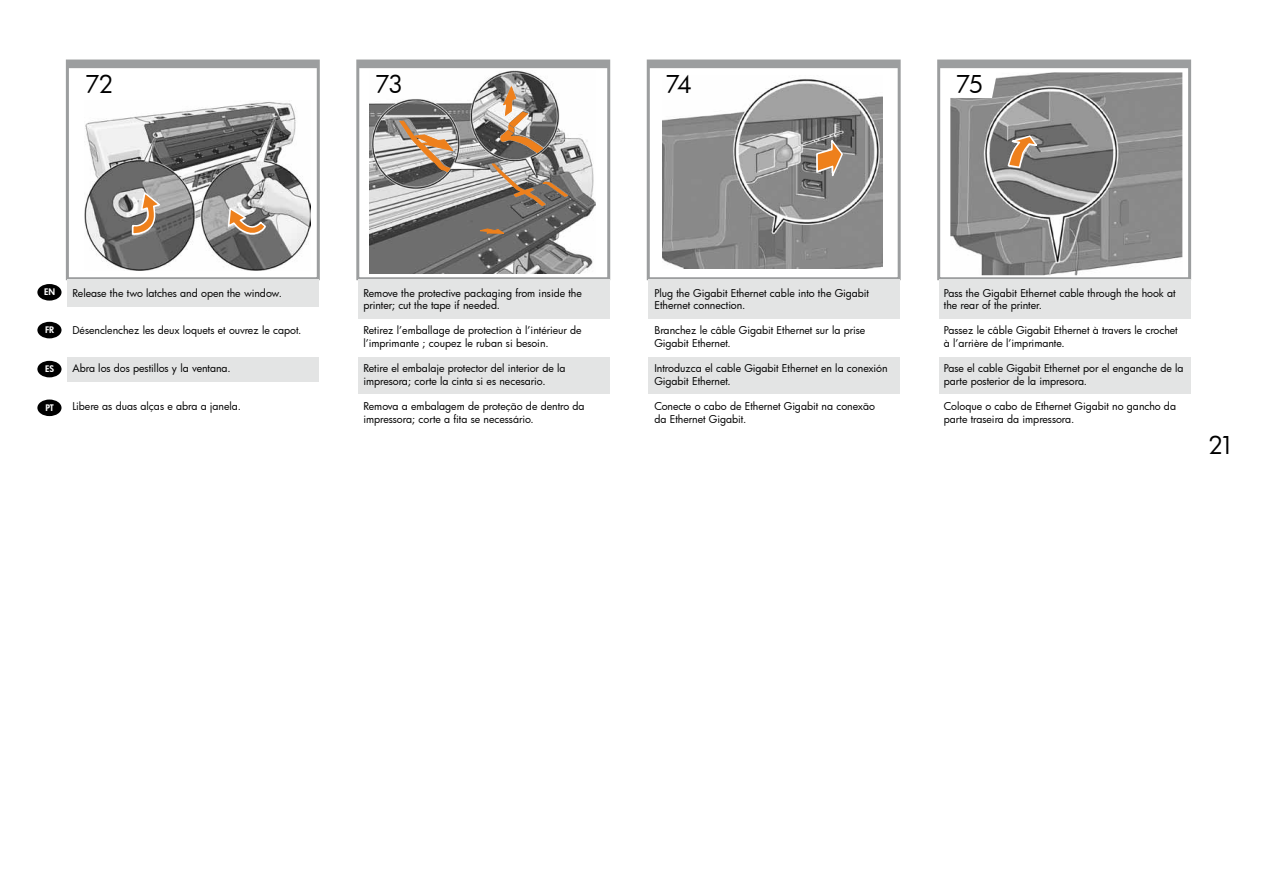
<style>
.page{position:relative;width:1263px;height:893px;background:#fff}
.page>*{position:absolute;margin:0;border:0;box-sizing:border-box;transform-origin:0 0}
.t1{font:24px "Futura Bk";letter-spacing:-.08em;color:#000}
.t2{font:10.5px/12.6px "Futura Bk";color:#000}
.t3{font:8.85px "Futura Hv";letter-spacing:-.005em;color:#fff}
</style>
<div class="page">
<div style="left:66px;top:60px;width:254px;height:220px;border:3px solid #9c9e9f"></div>
<div style="left:647px;top:60px;width:254px;height:220px;border:3px solid #9c9e9f"></div>
<div style="left:937px;top:60px;width:254px;height:220px;border:3px solid #9c9e9f"></div>
<img style="left:369px;top:71px;width:227px;height:203px">
<div style="left:356px;top:60px;width:254px;height:220px;border:3px solid #9c9e9f"></div>
<img style="left:662px;top:79px;width:221px;height:190px">
<svg style="left:491px;top:163px;width:78px;height:43px;background:#93877c"></svg>
<img style="left:950px;top:72px;width:232px;height:203px">
<img style="left:85px;top:102px;width:226px;height:168px">
<div style="left:67px;top:279px;width:252px;height:28px;background:#e3e4e4"></div>
<div style="left:358px;top:279px;width:251px;height:40px;background:#e3e4e4"></div>
<div style="left:648px;top:279px;width:252px;height:40px;background:#e3e4e4"></div>
<div style="left:939px;top:279px;width:252px;height:40px;background:#e3e4e4"></div>
<div style="left:67px;top:358px;width:252px;height:24px;background:#e3e4e4"></div>
<div style="left:358px;top:358px;width:251px;height:36px;background:#e3e4e4"></div>
<div style="left:648px;top:358px;width:252px;height:36px;background:#e3e4e4"></div>
<div style="left:939px;top:358px;width:252px;height:36px;background:#e3e4e4"></div>
<div style="left:37px;top:284px;width:25px;height:17px;background:#000;border-radius:50%"></div>
<div style="left:37px;top:322px;width:25px;height:16px;background:#000;border-radius:50%"></div>
<div style="left:37px;top:361px;width:25px;height:16px;background:#000;border-radius:50%"></div>
<div style="left:37px;top:399px;width:25px;height:17px;background:#000;border-radius:50%"></div>
<svg style="left:815px;top:136px;width:29px;height:47px"></svg>
<svg style="left:131px;top:190px;width:32px;height:168px"></svg>
<svg style="left:227px;top:206px;width:40px;height:31px"></svg>
<svg style="left:1005px;top:134px;width:35px;height:35px"></svg>
<svg style="left:476px;top:228px;width:30px;height:6px"></svg>
<svg style="left:500px;top:85px;width:43px;height:69px;background:#a08873"></svg>
<svg style="left:398px;top:120px;width:57px;height:54px;background:#ab9581"></svg>
<h1 class="t1" style="left:85px;top:68px;width:30px">72</h1>
<h1 class="t1" style="left:375px;top:68px;width:29px">73</h1>
<h1 class="t1" style="left:665px;top:68px;width:28px">74</h1>
<h1 class="t1" style="left:956px;top:68px;width:29px">75</h1>
<p class="t3" style="left:44px;top:286px;width:13px">EN</p>
<p class="t3" style="left:45px;top:324px;width:11px">FR</p>
<p class="t3" style="left:45px;top:363px;width:10px">ES</p>
<p class="t3" style="left:45px;top:402px;width:10px">PT</p>
<p class="t2" style="left:72px;top:286px;width:211px">Release the two latches and open the window.</p>
<p class="t2" style="left:72px;top:324px;width:230px">Désenclenchez les deux loquets et ouvrez le capot.</p>
<p class="t2" style="left:72px;top:362px;width:160px">Abra los dos pestillos y la ventana.</p>
<p class="t2" style="left:72px;top:400px;width:170px">Libere as duas alças e abra a janela.</p>
<p class="t2" style="left:363px;top:286px;width:220px">Remove the protective packaging from inside the printer; cut the tape if needed.</p>
<p class="t2" style="left:363px;top:324px;width:220px">Retirez l’emballage de protection à l’intérieur de l’imprimante ; coupez le ruban si besoin.</p>
<p class="t2" style="left:363px;top:362px;width:204px">Retire el embalaje protector del interior de la impresora; corte la cinta si es necesario.</p>
<p class="t2" style="left:363px;top:400px;width:223px">Remova a embalagem de proteção de dentro da impressora; corte a fita se necessário.</p>
<p class="t2" style="left:654px;top:286px;width:216px">Plug the Gigabit Ethernet cable into the Gigabit<br>Ethernet connection.</p>
<p class="t2" style="left:654px;top:324px;width:212px">Branchez le câble Gigabit Ethernet sur la prise<br>Gigabit Ethernet.</p>
<p class="t2" style="left:654px;top:362px;width:235px">Introduzca el cable Gigabit Ethernet en la conexión<br>Gigabit Ethernet.</p>
<p class="t2" style="left:654px;top:400px;width:222px">Conecte o cabo de Ethernet Gigabit na conexão da Ethernet Gigabit.</p>
<p class="t2" style="left:944px;top:286px;width:233px">Pass the Gigabit Ethernet cable through the hook at the rear of the printer.</p>
<p class="t2" style="left:944px;top:324px;width:235px">Passez le câble Gigabit Ethernet à travers le crochet à l’arrière de l’imprimante.</p>
<p class="t2" style="left:944px;top:362px;width:241px">Pase el cable Gigabit Ethernet por el enganche de la parte posterior de la impresora.</p>
<p class="t2" style="left:944px;top:400px;width:234px">Coloque o cabo de Ethernet Gigabit no gancho da parte traseira da impressora.</p>
<h1 class="t1" style="left:1208px;top:429px;width:28px">21</h1>
</div>
